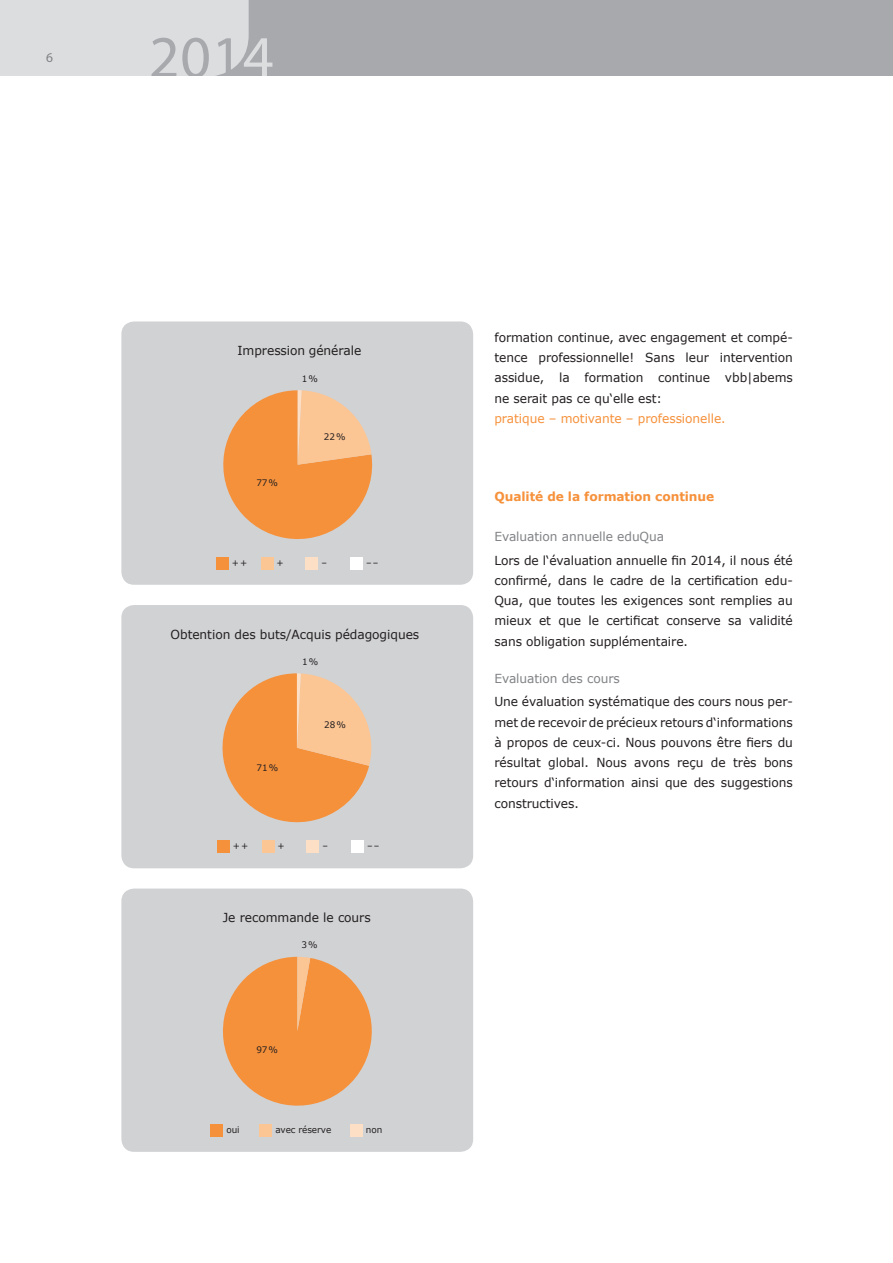
<style>
.page{position:relative;width:893px;height:1263px;background:#fff}
.page>*{position:absolute;margin:0;border:0;box-sizing:border-box;transform-origin:0 0}
.t1{font:60px "Myriad Pro";color:#a8a9ad}
.t2{font:13.5px "Myriad Pro";color:#808285}
.t3{font:12.45px/20.2px "Verdana";letter-spacing:-.005em;color:#231f20;text-align:justify}
.t4{font:12.45px "Verdana";letter-spacing:-.005em;color:#808285}
.t5{font:12.45px "Verdana";letter-spacing:-.005em;color:#f6913b}
.t6{font:700 12.45px "Verdana";letter-spacing:-.005em;color:#f6913b}
.t7{font:9px "Verdana";letter-spacing:-.005em;color:#231f20}
.s1{color:#dcdddf}
</style>
<div class="page">
<div style="left:249px;top:0;width:644px;height:76px;background:#a8a9ad"></div>
<div style="left:0;top:0;width:249px;height:76px;background:#dcdddf"></div>
<div style="left:121px;top:321px;width:352px;height:264px;background:#d1d2d4;border-radius:13px"></div>
<div style="left:121px;top:605px;width:352px;height:263px;background:#d1d2d4;border-radius:13px"></div>
<div style="left:121px;top:888px;width:352px;height:264px;background:#d1d2d4;border-radius:13px"></div>
<svg style="left:223px;top:390px;width:150px;height:149px"></svg>
<div style="left:216px;top:557px;width:13px;height:12px;background:#f6913b"></div>
<div style="left:261px;top:557px;width:13px;height:12px;background:#fcc594"></div>
<div style="left:305px;top:557px;width:13px;height:12px;background:#fddfc5"></div>
<div style="left:350px;top:557px;width:13px;height:12px;background:#fff"></div>
<div style="left:217px;top:840px;width:13px;height:13px;background:#f6913b"></div>
<div style="left:262px;top:840px;width:13px;height:13px;background:#fcc594"></div>
<div style="left:307px;top:840px;width:12px;height:13px;background:#fddfc5"></div>
<div style="left:351px;top:840px;width:13px;height:13px;background:#fff"></div>
<div style="left:211px;top:1124px;width:12px;height:13px;background:#f6913b"></div>
<div style="left:260px;top:1124px;width:12px;height:13px;background:#fcc594"></div>
<div style="left:350px;top:1124px;width:13px;height:13px;background:#fddfc5"></div>
<svg style="left:222px;top:673px;width:150px;height:150px"></svg>
<svg style="left:223px;top:957px;width:149px;height:149px"></svg>
<p class="t2" style="left:46px;top:49px;width:8px">6</p>
<h1 class="t1" style="left:149px;top:20px;width:126px">201<span class="s1">4</span></h1>
<p class="t3" style="left:238px;top:340px;width:125px">Impression générale</p>
<p class="t7" style="left:302px;top:372px;width:18px">1%</p>
<p class="t7" style="left:256px;top:476px;width:23px">77%</p>
<p class="t7" style="left:324px;top:431px;width:23px">22%</p>
<p class="t7" style="left:232px;top:556px;width:17px">++</p>
<p class="t7" style="left:277px;top:556px;width:9px">+</p>
<p class="t7" style="left:321px;top:556px;width:7px">–</p>
<p class="t7" style="left:366px;top:556px;width:14px">––</p>
<p class="t3" style="left:171px;top:624px;width:250px">Obtention des buts/Acquis pédagogiques</p>
<p class="t7" style="left:302px;top:656px;width:18px">1%</p>
<p class="t7" style="left:257px;top:762px;width:23px">71%</p>
<p class="t7" style="left:324px;top:719px;width:23px">28%</p>
<p class="t7" style="left:233px;top:839px;width:17px">++</p>
<p class="t7" style="left:278px;top:839px;width:9px">+</p>
<p class="t7" style="left:322px;top:839px;width:7px">–</p>
<p class="t7" style="left:367px;top:839px;width:14px">––</p>
<p class="t3" style="left:223px;top:907px;width:150px">Je recommande le cours</p>
<p class="t7" style="left:302px;top:939px;width:18px">3%</p>
<p class="t7" style="left:256px;top:1044px;width:23px">97%</p>
<p class="t7" style="left:226px;top:1123px;width:15px">oui</p>
<p class="t7" style="left:275px;top:1123px;width:57px">avec réserve</p>
<p class="t7" style="left:366px;top:1123px;width:18px">non</p>
<p class="t3" style="left:494px;top:327px;width:300px">formation continue, avec engagement et compé&shy;tence professionnelle! Sans leur intervention assidue, la formation continue vbb|abems ne serait pas ce qu‘elle est:</p>
<p class="t5" style="left:494px;top:410px;width:233px">pratique – motivante – professionelle.</p>
<p class="t6" style="left:494px;top:487px;width:221px">Qualité de la formation continue</p>
<p class="t4" style="left:494px;top:528px;width:171px">Evaluation annuelle eduQua</p>
<p class="t3" style="left:494px;top:550px;width:300px">Lors de l‘évaluation annuelle fin 2014, il nous été confirmé, dans le cadre de la certification edu-Qua, que toutes les exigences sont remplies au mieux et que le certificat conserve sa validité sans obligation supplémentaire.</p>
<p class="t4" style="left:494px;top:670px;width:127px">Evaluation des cours</p>
<p class="t3" style="left:494px;top:691px;width:300px">Une évaluation systématique des cours nous per&shy;met de recevoir de précieux retours d‘informations à propos de ceux-ci. Nous pouvons être fiers du résultat global. Nous avons reçu de très bons retours d‘information ainsi que des suggestions constructives.</p>
</div>
